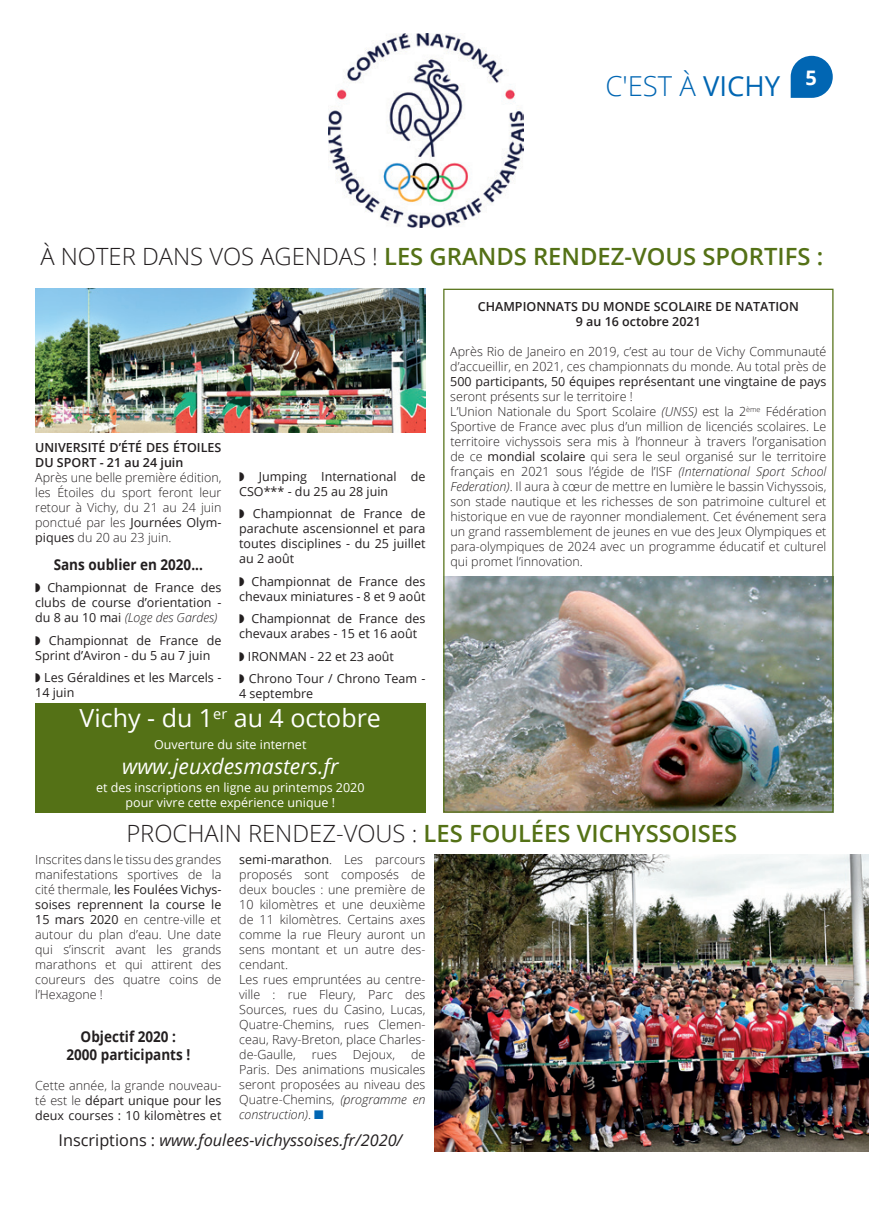
<style>
.page{position:relative;width:869px;height:1205px;background:#fff}
.page>*{position:absolute;margin:0;border:0;box-sizing:border-box;transform-origin:0 0}
.t1{font:300 27.5px "Open Sans";color:#0166b3}
.t2{font:25px "Open Sans";color:#fff}
.t3{font:600 23.75px "Open Sans";color:#547116}
.t4{font:italic 21.25px "Open Sans";color:#fff}
.t5{font:italic 16.25px "Open Sans";color:#231f20}
.t6{font:700 15px/17.5px "Open Sans";color:#231f20;text-align:center;scale:.9 1}
.t7{font:300 12.5px/15px "Open Sans";color:#231f20;text-align:justify}
.t8{font:12.5px/15px "Open Sans";color:#231f20}
.t9{font:600 12.5px/15px "Open Sans";color:#231f20}
.t10{font:12.5px/15px "Open Sans";color:#fff;text-align:center}
.s1{font-weight:400}
.s2{font-weight:300;color:#231f20}
.s3{font-weight:300;font-style:italic}
.s4{font-style:italic}
.s5{font-weight:300}
.s6{color:#0166b3}
.s7{font-style:normal}
</style>
<div class="page">
<svg style="left:790px;top:56px;width:42px;height:42px;background:#2a7ebf"></svg>
<img style="left:328px;top:33px;width:195px;height:195px">
<div style="left:35px;top:703px;width:390px;height:109px;background:#547116"></div>
<img style="left:434px;top:854px;width:434px;height:298px">
<img style="left:445px;top:576px;width:386px;height:234px">
<img style="left:35px;top:289px;width:390px;height:143px">
<h1 class="t1" style="left:605px;top:67px;width:213px">C'EST À <span class="s1">VICHY</span> <sup>5</sup></h1>
<h3 class="t3" style="left:40px;top:240px;width:784px"><span class="s2">À NOTER DANS VOS AGENDAS !</span> LES GRANDS RENDEZ-VOUS SPORTIFS :</h3>
<p class="t9" style="left:35px;top:440px;width:188px">UNIVERSITÉ D’ÉTÉ DES ÉTOILES<br>DU SPORT - 21 au 24 juin</p>
<p class="t7" style="left:35px;top:470px;width:188px">Après une belle première édition, les Étoiles du sport feront leur retour à Vichy, du 21 au 24 juin ponctué par les <span class="s1">Journées Olym&shy;piques</span> du 20 au 23 juin.</p>
<p class="t6" style="left:54px;top:555px;width:167px">Sans oublier en 2020...</p>
<p class="t8" style="left:35px;top:580px;width:188px;text-align:justify">◗ Championnat de France des clubs de course d’orientation - du 8 au 10 mai <span class="s3">(Loge des Gardes)</span></p>
<p class="t8" style="left:35px;top:632px;width:188px">◗ Championnat de France de<br>Sprint d’Aviron - du 5 au 7 juin</p>
<p class="t8" style="left:35px;top:670px;width:188px">◗ Les Géraldines et les Marcels -<br>14 juin</p>
<p class="t8" style="left:239px;top:468px;width:188px">◗ Jumping International de<br>CSO*** - du 25 au 28 juin</p>
<p class="t8" style="left:239px;top:506px;width:188px;text-align:justify">◗ Championnat de France de parachute ascensionnel et para toutes disciplines - du 25 juillet au 2 août</p>
<p class="t8" style="left:239px;top:573px;width:188px">◗ Championnat de France des chevaux miniatures - 8 et 9 août</p>
<p class="t8" style="left:239px;top:611px;width:188px">◗ Championnat de France des chevaux arabes - 15 et 16 août</p>
<p class="t8" style="left:239px;top:644px;width:188px;line-height:22.5px">◗ IRONMAN - 22 et 23 août<br>◗ Chrono Tour / Chrono Team -</p>
<p class="t8" style="left:239px;top:686px;width:75px">4 septembre</p>
<h2 class="t2" style="left:80px;top:701px;width:303px">Vichy - du 1<sup>er</sup> au 4 octobre</h2>
<p class="t10" style="left:154px;top:736px;width:154px">Ouverture du site internet</p>
<h3 class="t4" style="left:122px;top:751px;width:218px">www.jeuxdesmasters.fr</h3>
<p class="t10" style="left:96px;top:780px;width:270px">et des inscriptions en ligne au printemps 2020 pour vivre cette expérience unique !</p>
<p class="t9" style="left:477px;top:298px;width:322px;text-align:center">CHAMPIONNATS DU MONDE SCOLAIRE DE NATATION<br>9 au 16 octobre 2021</p>
<p class="t7" style="left:450px;top:343px;width:377px">Après Rio de Janeiro en 2019, c’est au tour de Vichy Communauté d’accueillir, en 2021, ces championnats du monde. Au total près de</p>
<p class="t8" style="left:450px;top:373px;width:377px">500 participants, 50 équipes représentant une vingtaine de pays</p>
<p class="t7" style="left:450px;top:388px;width:377px;text-align:left">seront présents sur le territoire !<br>L’Union Nationale du Sport Scolaire <span class="s4">(UNSS)</span> est la 2<sup>ème</sup> Fédération Sportive de France avec plus d’un million de licenciés scolaires. Le territoire vichyssois sera mis à l’honneur à travers l’organisation de ce <span class="s1">mondial scolaire</span> qui sera le seul organisé sur le territoire français en 2021 sous l’égide de l’ISF <span class="s4">(International Sport School Federation)</span>. Il aura à cœur de mettre en lumière le bassin Vichyssois, son stade nautique et les richesses de son patrimoine culturel et historique en vue de rayonner mondialement. Cet événement sera un grand rassemblement de jeunes en vue des Jeux Olympiques et para-olympiques de 2024 avec un programme éducatif et culturel qui promet l’innovation.</p>
<h3 class="t3" style="left:126px;top:817px;width:612px"><span class="s2">PROCHAIN RENDEZ-VOUS :</span> LES FOULÉES VICHYSSOISES</h3>
<p class="t7" style="left:35px;top:851px;width:188px">Inscrites dans le tissu des grandes manifestations sportives de la cité thermale, <span class="s1">les Foulées Vichys&shy;soises reprennent la course le 15 mars 2020</span> en centre-ville et autour du plan d’eau. Une date qui s’inscrit avant les grands marathons et qui attirent des coureurs des quatre coins de l’Hexagone !</p>
<p class="t6" style="left:66px;top:1028px;width:139px">Objectif 2020 :<br>2000 participants !</p>
<p class="t8" style="left:35px;top:1077px;width:188px;text-align:justify"><span class="s5">Cette année, la grande nouveau&shy;té est le</span> départ unique pour les deux courses : 10 kilomètres et</p>
<p class="t7" style="left:239px;top:851px;width:188px;text-align:left"><span class="s1">semi-marathon</span>. Les parcours proposés sont composés de deux boucles : une première de<br>10 kilomètres et une deuxième de 11 kilomètres. Certains axes comme la rue Fleury auront un sens montant et un autre des&shy;cendant.<br>Les rues empruntées au centre&shy;ville : rue Fleury, Parc des<br>Sources, rues du Casino, Lucas,<br>Quatre-Chemins, rues Clemen&shy;ceau, Ravy-Breton, place Charles&shy;de-Gaulle,</p>
<p class="t7" style="left:239px;top:1046px;width:188px;text-indent:172px">de Paris. Des animations musicales seront proposées au niveau des Quatre-Chemins, <span class="s4">(programme en construction)</span>. <span class="s6">■</span></p>
<p class="t7" style="left:312px;top:1046px;width:26px">rues</p>
<p class="t7" style="left:353px;top:1046px;width:44px">Dejoux,</p>
<h3 class="t5" style="left:59px;top:1128px;width:345px"><span class="s7">Inscriptions :</span> www.foulees-vichyssoises.fr/2020/</h3>
</div>
